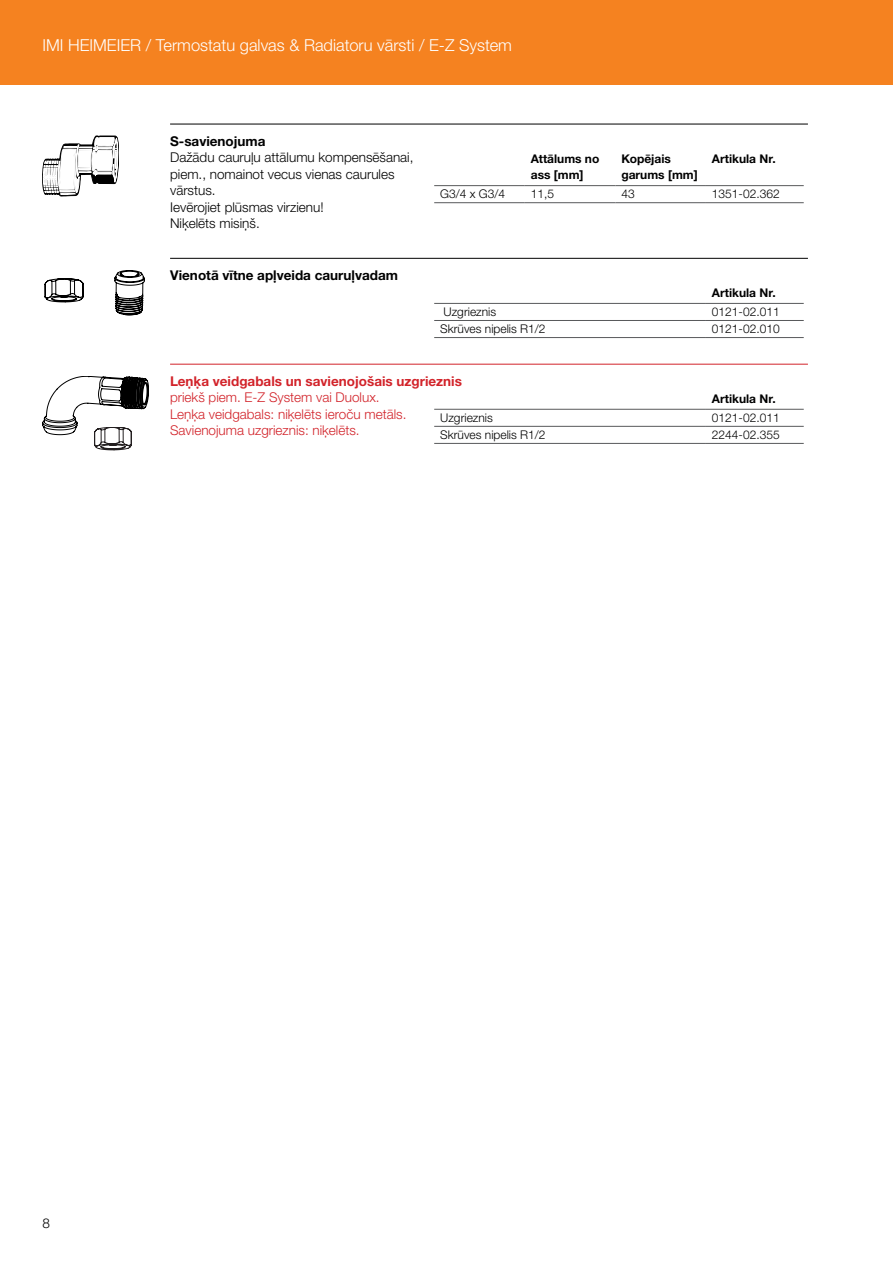
<style>
.page{position:relative;width:893px;height:1263px;background:#fff}
.page>*{position:absolute;margin:0;border:0;box-sizing:border-box;transform-origin:0 0}
.t1{font:300 16.5px "Helvetica Neue LTW1 G";color:#fff}
.t2{font:300 13.5px/16.5px "Helvetica Neue LTW1 G";color:#000}
.t3{font:300 13.5px/16.5px "Helvetica Neue LTW1 G";color:#d2232a}
.t4{font:700 13.5px "Helvetica Neue LTW1 G";color:#000}
.t5{font:700 13.5px "Helvetica Neue LTW1 G";color:#d2232a}
.t6{font:300 12px "Helvetica Neue LTW1 G";color:#000}
.t7{font:700 12px/16.5px "Helvetica Neue LTW1 G";color:#000}
</style>
<div class="page">
<div style="left:0;top:0;width:893px;height:85px;background:#f58220"></div>
<hr style="left:170px;top:124px;width:638px;height:1px;background:#000">
<hr style="left:434px;top:185px;width:91px;height:1px;background:#58595b">
<hr style="left:434px;top:202px;width:91px;height:1px;background:#58595b">
<hr style="left:525px;top:185px;width:90px;height:1px;background:#58595b">
<hr style="left:525px;top:202px;width:90px;height:1px;background:#58595b">
<hr style="left:615px;top:185px;width:91px;height:1px;background:#58595b">
<hr style="left:615px;top:202px;width:91px;height:1px;background:#58595b">
<hr style="left:706px;top:185px;width:98px;height:1px;background:#58595b">
<hr style="left:706px;top:202px;width:98px;height:1px;background:#58595b">
<hr style="left:170px;top:258px;width:638px;height:1px;background:#000">
<hr style="left:434px;top:303px;width:272px;height:1px;background:#58595b">
<hr style="left:706px;top:303px;width:98px;height:1px;background:#58595b">
<hr style="left:434px;top:320px;width:272px;height:1px;background:#58595b">
<hr style="left:434px;top:337px;width:272px;height:1px;background:#58595b">
<hr style="left:706px;top:320px;width:98px;height:1px;background:#58595b">
<hr style="left:706px;top:337px;width:98px;height:1px;background:#58595b">
<hr style="left:170px;top:364px;width:638px;height:1px;background:#d2232a">
<hr style="left:434px;top:409px;width:272px;height:1px;background:#58595b">
<hr style="left:706px;top:409px;width:98px;height:1px;background:#58595b">
<hr style="left:434px;top:426px;width:272px;height:1px;background:#58595b">
<hr style="left:434px;top:443px;width:272px;height:1px;background:#58595b">
<hr style="left:706px;top:426px;width:98px;height:1px;background:#58595b">
<hr style="left:706px;top:443px;width:98px;height:1px;background:#58595b">
<svg style="left:43px;top:136px;width:76px;height:60px"></svg>
<svg style="left:45px;top:278px;width:39px;height:24px"></svg>
<svg style="left:115px;top:270px;width:30px;height:45px"></svg>
<svg style="left:43px;top:376px;width:106px;height:74px"></svg>
<h1 class="t1" style="left:43px;top:35px;width:471px">IMI HEIMEIER / Termostatu galvas &amp; Radiatoru vārsti / E-Z System</h1>
<p class="t4" style="left:170px;top:133px;width:97px">S-savienojuma</p>
<p class="t2" style="left:170px;top:149px;width:245px">Dažādu cauruļu attālumu kompensēšanai, piem., nomainot vecus vienas caurules vārstus.<br>Ievērojiet plūsmas virzienu!<br>Niķelēts misiņš.</p>
<p class="t7" style="left:531px;top:150px;width:70px">Attālums no ass [mm]</p>
<p class="t7" style="left:621px;top:150px;width:78px">Kopējais garums [mm]</p>
<p class="t7" style="left:712px;top:150px;width:65px">Artikula Nr.</p>
<p class="t6" style="left:440px;top:187px;width:66px">G3/4 x G3/4</p>
<p class="t6" style="left:531px;top:187px;width:25px">11,5</p>
<p class="t6" style="left:621px;top:187px;width:15px">43</p>
<p class="t6" style="left:712px;top:187px;width:69px">1351-02.362</p>
<p class="t4" style="left:170px;top:267px;width:229px">Vienotā vītne apļveida cauruļvadam</p>
<p class="t7" style="left:712px;top:284px;width:65px">Artikula Nr.</p>
<p class="t6" style="left:444px;top:305px;width:54px">Uzgrieznis</p>
<p class="t6" style="left:712px;top:305px;width:69px">0121-02.011</p>
<p class="t6" style="left:440px;top:322px;width:107px">Skrūves nipelis R1/2</p>
<p class="t6" style="left:712px;top:322px;width:69px">0121-02.010</p>
<p class="t5" style="left:170px;top:373px;width:293px">Leņķa veidgabals un savienojošais uzgrieznis</p>
<p class="t3" style="left:170px;top:389px;width:238px">priekš piem. E-Z System vai Duolux.<br>Leņķa veidgabals: niķelēts ieroču metāls.<br>Savienojuma uzgrieznis: niķelēts.</p>
<p class="t7" style="left:712px;top:390px;width:65px">Artikula Nr.</p>
<p class="t6" style="left:440px;top:410px;width:54px">Uzgrieznis</p>
<p class="t6" style="left:712px;top:410px;width:69px">0121-02.011</p>
<p class="t6" style="left:440px;top:428px;width:107px">Skrūves nipelis R1/2</p>
<p class="t6" style="left:712px;top:428px;width:69px">2244-02.355</p>
<p class="t2" style="left:43px;top:1215px;width:9px">8</p>
</div>
